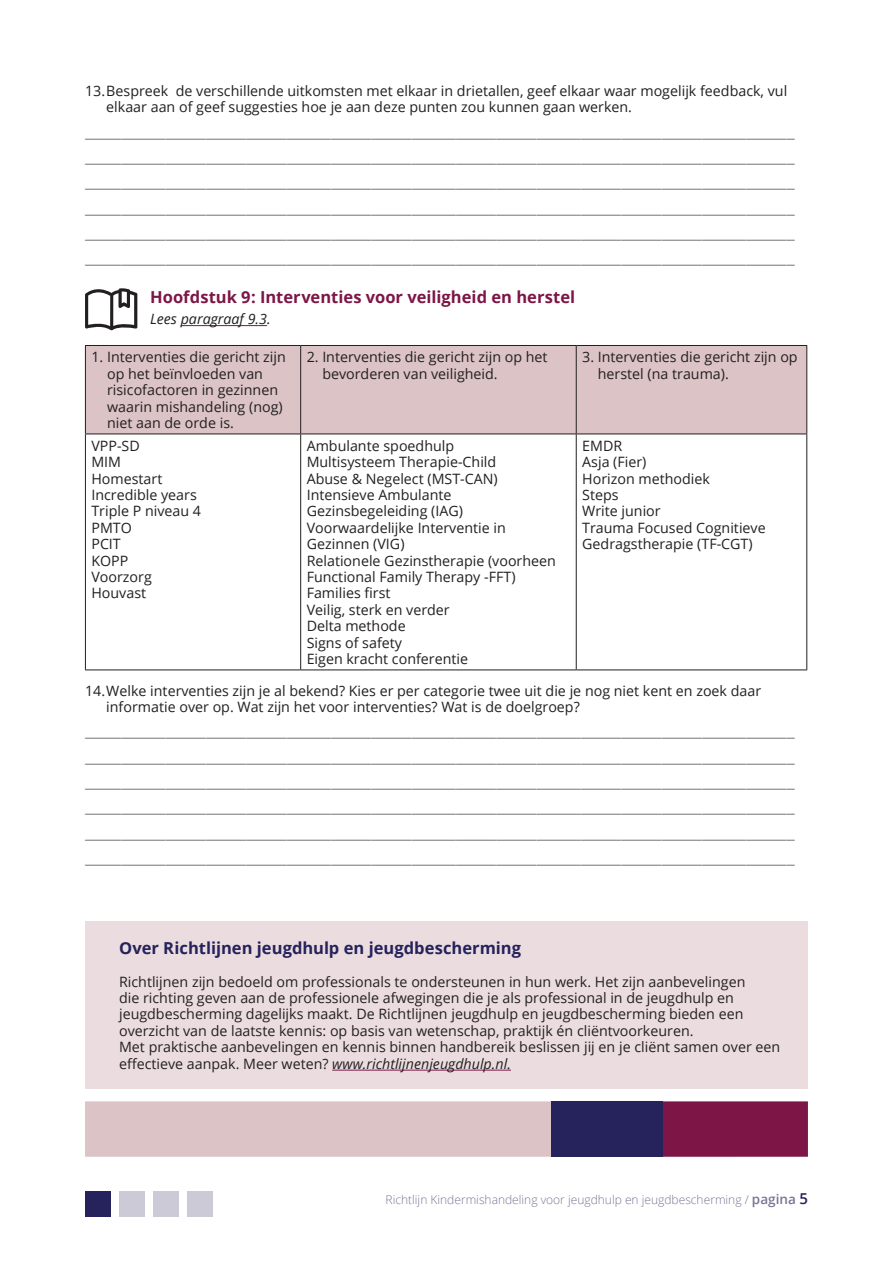
<style>
.page{position:relative;width:893px;height:1263px;background:#fff}
.page>*{position:absolute;margin:0;border:0;box-sizing:border-box;transform-origin:0 0}
.PG_Subkop{font:700 16.5px "Open Sans";letter-spacing:.005em;color:#7d1647}
.KOPP_Subkop{font:700 16.5px "Open Sans";color:#25225c}
.PG_Platte_tekst{font:14.25px/16.4px "Open Sans";color:#231f20}
.KOPP_Platte_tekst{font:14.25px/16.4px "Open Sans";color:#231f20}
.PG_Platte_tekst-2{font:italic 14.25px "Open Sans";color:#231f20}
.t1{font:300 12px "Open Sans";color:#7c7497}
.KOPP_Platte_tekst-2{font:9px "Open Sans";color:#231f20}
.s1{font-style:italic}
.s2{font-weight:600;font-size:13.5px}
.s3{font-weight:600;font-size:15px;color:#25225c}
</style>
<div class="page">
<div style="left:85px;top:1191px;width:26px;height:25px;background:#25225c"></div>
<div style="left:119px;top:1191px;width:26px;height:25px;background:#cdcad8"></div>
<div style="left:153px;top:1191px;width:26px;height:25px;background:#cdcad8"></div>
<div style="left:187px;top:1191px;width:26px;height:25px;background:#cdcad8"></div>
<svg style="left:85px;top:1101px;width:723px;height:56px;background:#c59ba9"></svg>
<div style="left:552px;top:1101px;width:111px;height:56px;background:#25225c"></div>
<div style="left:85px;top:921px;width:723px;height:167px;background:#ebdddf"></div>
<hr style="left:332px;top:1070px;width:179px;height:1px;background:#7d1647">
<hr style="left:181px;top:325px;width:86px;height:1px;background:#7d1647">
<div style="left:86px;top:346px;width:720px;height:88px;background:#dbc3c6"></div>
<hr style="left:85px;top:345px;width:216px;height:1px;background:#231f20">
<hr style="left:85px;top:346px;width:1px;height:88px;background:#231f20">
<hr style="left:301px;top:345px;width:275px;height:1px;background:#231f20">
<hr style="left:300px;top:346px;width:1px;height:88px;background:#231f20">
<hr style="left:576px;top:345px;width:231px;height:1px;background:#231f20">
<hr style="left:576px;top:346px;width:1px;height:88px;background:#231f20">
<hr style="left:806px;top:346px;width:1px;height:88px;background:#231f20">
<hr style="left:85px;top:434px;width:216px;height:1px;background:#231f20">
<hr style="left:85px;top:434px;width:1px;height:235px;background:#231f20">
<hr style="left:301px;top:434px;width:275px;height:1px;background:#231f20">
<hr style="left:300px;top:434px;width:1px;height:235px;background:#231f20">
<hr style="left:576px;top:434px;width:231px;height:1px;background:#231f20">
<hr style="left:576px;top:434px;width:1px;height:235px;background:#231f20">
<hr style="left:806px;top:434px;width:1px;height:235px;background:#231f20">
<hr style="left:85px;top:669px;width:216px;height:1px;background:#231f20">
<hr style="left:301px;top:669px;width:275px;height:1px;background:#231f20">
<hr style="left:576px;top:669px;width:231px;height:1px;background:#231f20">
<svg style="left:85px;top:288px;width:52px;height:42px"></svg>
<p class="PG_Platte_tekst" style="left:106px;top:82px;width:682px;text-indent:-21px">13.Bespreek de verschillende uitkomsten met elkaar in drietallen, geef elkaar waar mogelijk feedback, vul elkaar aan of geef suggesties hoe je aan deze punten zou kunnen gaan werken.</p>
<p class="KOPP_Platte_tekst-2" style="left:85px;top:128px;width:711px">________________________________________________________________________________________________________________________________________________________________________________</p>
<p class="KOPP_Platte_tekst-2" style="left:85px;top:154px;width:711px">________________________________________________________________________________________________________________________________________________________________________________</p>
<p class="KOPP_Platte_tekst-2" style="left:85px;top:179px;width:711px">________________________________________________________________________________________________________________________________________________________________________________</p>
<p class="KOPP_Platte_tekst-2" style="left:85px;top:204px;width:711px">________________________________________________________________________________________________________________________________________________________________________________</p>
<p class="KOPP_Platte_tekst-2" style="left:85px;top:230px;width:711px">________________________________________________________________________________________________________________________________________________________________________________</p>
<p class="KOPP_Platte_tekst-2" style="left:85px;top:255px;width:711px">________________________________________________________________________________________________________________________________________________________________________________</p>
<p class="PG_Subkop" style="left:150px;top:286px;width:427px">Hoofdstuk 9: Interventies voor veiligheid en herstel</p>
<p class="PG_Platte_tekst-2" style="left:150px;top:309px;width:122px">Lees paragraaf 9.3.</p>
<p class="PG_Platte_tekst" style="left:107px;top:349px;width:180px;text-indent:-16px">1. Interventies die gericht zijn op het beïnvloeden van risicofactoren in gezinnen waarin mishandeling (nog) niet aan de orde is.</p>
<p class="PG_Platte_tekst" style="left:322px;top:349px;width:227px;text-indent:-16px">2. Interventies die gericht zijn op het bevorderen van veiligheid.</p>
<p class="PG_Platte_tekst" style="left:598px;top:349px;width:201px;text-indent:-16px">3. Interventies die gericht zijn op herstel (na trauma).</p>
<p class="PG_Platte_tekst" style="left:91px;top:437px;width:50px">VPP-SD</p>
<p class="PG_Platte_tekst" style="left:91px;top:453px;width:31px">MIM</p>
<p class="PG_Platte_tekst" style="left:91px;top:470px;width:72px">Homestart</p>
<p class="PG_Platte_tekst" style="left:91px;top:486px;width:107px">Incredible years</p>
<p class="PG_Platte_tekst" style="left:91px;top:503px;width:111px">Triple P niveau 4</p>
<p class="PG_Platte_tekst" style="left:91px;top:519px;width:42px">PMTO</p>
<p class="PG_Platte_tekst" style="left:91px;top:535px;width:31px">PCIT</p>
<p class="PG_Platte_tekst" style="left:91px;top:552px;width:39px">KOPP</p>
<p class="PG_Platte_tekst" style="left:91px;top:568px;width:62px">Voorzorg</p>
<p class="PG_Platte_tekst" style="left:91px;top:585px;width:56px">Houvast</p>
<p class="PG_Platte_tekst" style="left:307px;top:437px;width:149px">Ambulante spoedhulp</p>
<p class="PG_Platte_tekst" style="left:307px;top:453px;width:191px">Multisysteem Therapie-Child</p>
<p class="PG_Platte_tekst" style="left:307px;top:470px;width:193px">Abuse &amp; Negelect (MST-CAN)</p>
<p class="PG_Platte_tekst" style="left:307px;top:486px;width:158px">Intensieve Ambulante<br>Gezinsbegeleiding (IAG)</p>
<p class="PG_Platte_tekst" style="left:307px;top:519px;width:201px">Voorwaardelijke Interventie in<br>Gezinnen (VIG)</p>
<p class="PG_Platte_tekst" style="left:307px;top:552px;width:251px">Relationele Gezinstherapie (voorheen<br>Functional Family Therapy -FFT)</p>
<p class="PG_Platte_tekst" style="left:307px;top:585px;width:85px">Families first</p>
<p class="PG_Platte_tekst" style="left:307px;top:601px;width:145px">Veilig, sterk en verder</p>
<p class="PG_Platte_tekst" style="left:307px;top:617px;width:101px">Delta methode</p>
<p class="PG_Platte_tekst" style="left:307px;top:634px;width:97px">Signs of safety</p>
<p class="PG_Platte_tekst" style="left:307px;top:650px;width:163px">Eigen kracht conferentie</p>
<p class="PG_Platte_tekst" style="left:582px;top:437px;width:41px">EMDR</p>
<p class="PG_Platte_tekst" style="left:582px;top:453px;width:66px">Asja (Fier)</p>
<p class="PG_Platte_tekst" style="left:582px;top:470px;width:129px">Horizon methodiek</p>
<p class="PG_Platte_tekst" style="left:582px;top:486px;width:38px">Steps</p>
<p class="PG_Platte_tekst" style="left:582px;top:503px;width:80px">Write junior</p>
<p class="PG_Platte_tekst" style="left:582px;top:519px;width:185px">Trauma Focused Cognitieve<br>Gedragstherapie (TF-CGT)</p>
<p class="PG_Platte_tekst" style="left:106px;top:682px;width:656px;text-indent:-21px">14.Welke interventies zijn je al bekend? Kies er per categorie twee uit die je nog niet kent en zoek daar informatie over op. Wat zijn het voor interventies? Wat is de doelgroep?</p>
<p class="KOPP_Platte_tekst-2" style="left:85px;top:728px;width:711px">________________________________________________________________________________________________________________________________________________________________________________</p>
<p class="KOPP_Platte_tekst-2" style="left:85px;top:753px;width:711px">________________________________________________________________________________________________________________________________________________________________________________</p>
<p class="KOPP_Platte_tekst-2" style="left:85px;top:779px;width:711px">________________________________________________________________________________________________________________________________________________________________________________</p>
<p class="KOPP_Platte_tekst-2" style="left:85px;top:804px;width:711px">________________________________________________________________________________________________________________________________________________________________________________</p>
<p class="KOPP_Platte_tekst-2" style="left:85px;top:829px;width:711px">________________________________________________________________________________________________________________________________________________________________________________</p>
<p class="KOPP_Platte_tekst-2" style="left:85px;top:855px;width:711px">________________________________________________________________________________________________________________________________________________________________________________</p>
<p class="KOPP_Subkop" style="left:119px;top:936px;width:403px">Over Richtlijnen jeugdhulp en jeugdbescherming</p>
<p class="KOPP_Platte_tekst" style="left:119px;top:973px;width:663px">Richtlijnen zijn bedoeld om professionals te ondersteunen in hun werk. Het zijn aanbevelingen<br>die richting geven aan de professionele afwegingen die je als professional in de jeugdhulp en jeugdbescherming dagelijks maakt. De Richtlijnen jeugdhulp en jeugdbescherming bieden een overzicht van de laatste kennis: op basis van wetenschap, praktijk én cliëntvoorkeuren.<br>Met praktische aanbevelingen en kennis binnen handbereik beslissen jij en je cliënt samen over een effectieve aanpak. Meer weten? <span class="s1">www.richtlijnenjeugdhulp.nl.</span></p>
<h3 class="t1" style="left:386px;top:1192px;width:424px">Richtlijn Kindermishandeling voor jeugdhulp en jeugdbescherming / <span class="s2">pagina</span> <span class="s3">5</span></h3>
</div>
